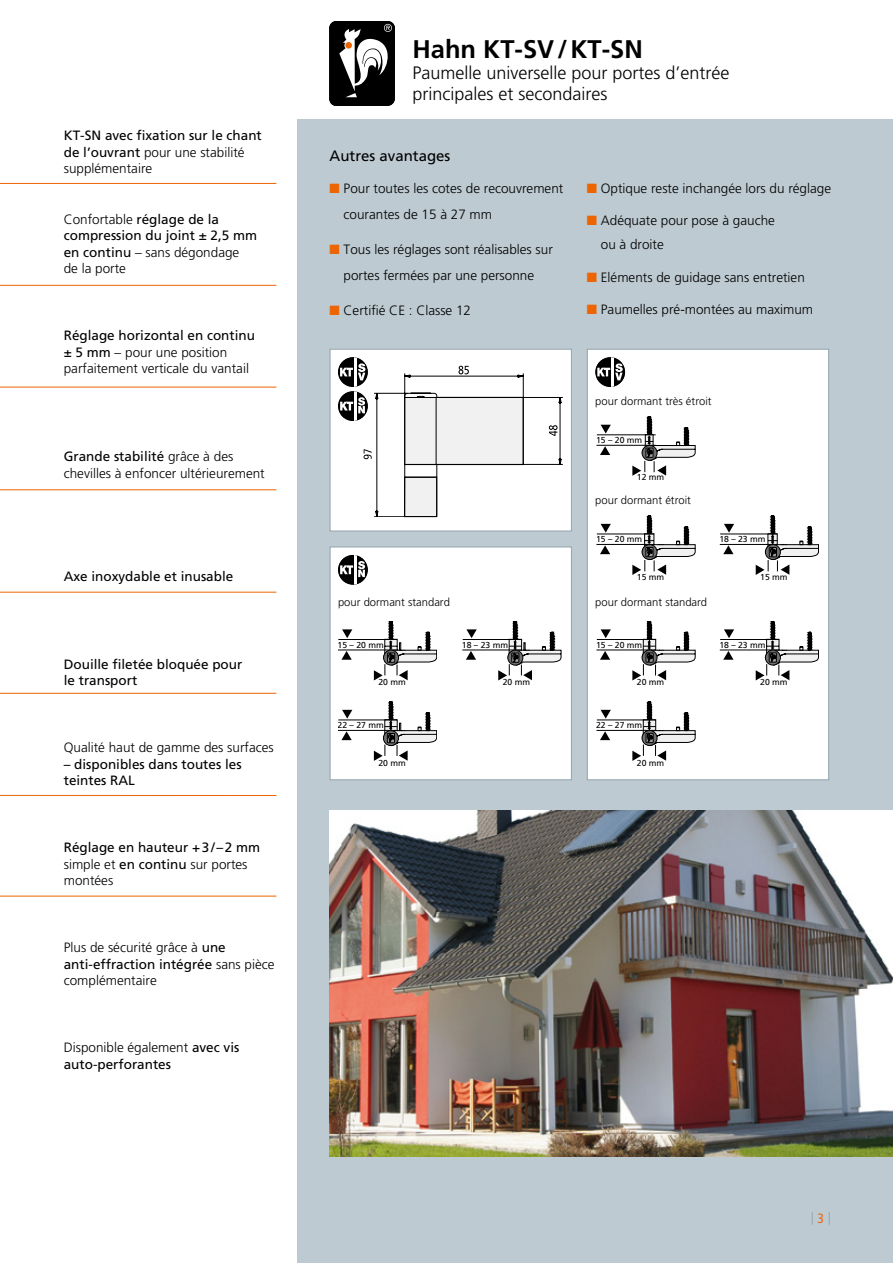
<style>
.page{position:relative;width:893px;height:1263px;background:#fff}
.page>*{position:absolute;margin:0;border:0;box-sizing:border-box;transform-origin:0 0}
.t1{font:700 25.5px "Frutiger";color:#000}
.t2{font:300 18px/21px "Frutiger";color:#000}
.t3{font:15px "Frutiger";color:#000}
.t4{font:300 13.5px/16.5px "Frutiger";color:#000}
.t5{font:13.5px/16.5px "Frutiger";color:#000}
.t6{font:condensed 13.5px "Frutiger";color:#ec6502}
.t7{font:300 11.25px "Frutiger";color:#000}
.t8{font:8.7px "Frutiger";color:#000}
.s1{font-weight:300}
.s2{font-weight:400}
.s3{color:#ec6502}
</style>
<div class="page">
<div style="left:298px;top:119px;width:595px;height:1144px;background:#bdcad1"></div>
<div style="left:330px;top:349px;width:241px;height:182px;background:#fff"></div>
<div style="left:330px;top:349px;width:242px;height:182px;border:1px solid #95a6b0"></div>
<div style="left:587px;top:349px;width:242px;height:431px;background:#fff;border:1px solid #95a6b0"></div>
<img style="left:330px;top:810px;width:563px;height:347px">
<svg style="left:812px;top:1212px;width:1px;height:13px"></svg>
<svg style="left:829px;top:1212px;width:1px;height:13px"></svg>
<svg style="left:338px;top:357px;width:30px;height:30px"></svg>
<hr style="left:354px;top:357px;width:3px;height:30px;background:#fff">
<svg style="left:338px;top:391px;width:30px;height:30px"></svg>
<svg style="left:340px;top:363px;width:223px;height:154px"></svg>
<svg style="left:601px;top:629px;width:10px;height:9px"></svg>
<svg style="left:600px;top:651px;width:10px;height:9px"></svg>
<hr style="left:596px;top:650px;width:60px;height:1px;background:#000">
<hr style="left:597px;top:639px;width:59px;height:1px;background:#000">
<svg style="left:632px;top:621px;width:63px;height:59px"></svg>
<svg style="left:601px;top:710px;width:10px;height:9px"></svg>
<svg style="left:600px;top:731px;width:10px;height:9px"></svg>
<hr style="left:596px;top:730px;width:60px;height:1px;background:#000">
<hr style="left:597px;top:720px;width:59px;height:1px;background:#000">
<svg style="left:632px;top:702px;width:63px;height:59px"></svg>
<svg style="left:601px;top:524px;width:10px;height:9px"></svg>
<svg style="left:600px;top:545px;width:10px;height:9px"></svg>
<hr style="left:596px;top:544px;width:58px;height:1px;background:#000">
<hr style="left:597px;top:534px;width:57px;height:1px;background:#000">
<svg style="left:632px;top:516px;width:63px;height:59px"></svg>
<svg style="left:601px;top:425px;width:10px;height:8px"></svg>
<svg style="left:600px;top:446px;width:10px;height:9px"></svg>
<hr style="left:596px;top:445px;width:60px;height:1px;background:#000">
<hr style="left:597px;top:434px;width:59px;height:1px;background:#000">
<svg style="left:632px;top:416px;width:63px;height:60px"></svg>
<div style="left:595px;top:357px;width:30px;height:30px;background:#000;border-radius:50%"></div>
<hr style="left:611px;top:357px;width:3px;height:30px;background:#fff">
<svg style="left:597px;top:363px;width:26px;height:17px"></svg>
<div style="left:330px;top:21px;width:64px;height:84px;background:#000;border-radius:7px"></div>
<div style="left:330px;top:21px;width:65px;height:85px;border:1px solid #000;border-radius:7px"></div>
<svg style="left:339px;top:24px;width:54px;height:73px"></svg>
<hr style="left:0;top:183px;width:276px;height:1px;background:#ec6502">
<svg style="left:0;top:285px;width:277px;height:1px"></svg>
<svg style="left:0;top:386px;width:277px;height:2px"></svg>
<svg style="left:0;top:489px;width:277px;height:1px"></svg>
<hr style="left:0;top:592px;width:276px;height:1px;background:#ec6502">
<hr style="left:0;top:693px;width:276px;height:1px;background:#ec6502">
<hr style="left:0;top:795px;width:276px;height:1px;background:#ec6502">
<svg style="left:0;top:895px;width:277px;height:2px"></svg>
<svg style="left:724px;top:629px;width:10px;height:9px"></svg>
<svg style="left:723px;top:651px;width:10px;height:9px"></svg>
<hr style="left:720px;top:650px;width:59px;height:1px;background:#000">
<hr style="left:720px;top:639px;width:59px;height:1px;background:#000">
<svg style="left:756px;top:621px;width:62px;height:59px"></svg>
<svg style="left:724px;top:524px;width:10px;height:9px"></svg>
<svg style="left:723px;top:545px;width:10px;height:9px"></svg>
<hr style="left:720px;top:544px;width:57px;height:1px;background:#000">
<hr style="left:720px;top:534px;width:57px;height:1px;background:#000">
<svg style="left:756px;top:516px;width:63px;height:59px"></svg>
<div style="left:330px;top:546px;width:242px;height:234px;background:#fff;border:1px solid #95a6b0"></div>
<div style="left:338px;top:555px;width:30px;height:30px;background:#000;border-radius:50%"></div>
<hr style="left:354px;top:555px;width:3px;height:30px;background:#fff">
<svg style="left:340px;top:561px;width:25px;height:16px"></svg>
<svg style="left:466px;top:629px;width:11px;height:9px"></svg>
<svg style="left:466px;top:651px;width:10px;height:9px"></svg>
<hr style="left:462px;top:650px;width:59px;height:1px;background:#000">
<hr style="left:463px;top:639px;width:58px;height:1px;background:#000">
<svg style="left:498px;top:621px;width:63px;height:59px"></svg>
<svg style="left:342px;top:629px;width:10px;height:9px"></svg>
<svg style="left:341px;top:651px;width:11px;height:9px"></svg>
<hr style="left:338px;top:650px;width:59px;height:1px;background:#000">
<hr style="left:338px;top:639px;width:59px;height:1px;background:#000">
<svg style="left:374px;top:621px;width:63px;height:59px"></svg>
<svg style="left:342px;top:710px;width:10px;height:9px"></svg>
<svg style="left:341px;top:731px;width:11px;height:9px"></svg>
<hr style="left:338px;top:730px;width:59px;height:1px;background:#000">
<hr style="left:338px;top:720px;width:59px;height:1px;background:#000">
<svg style="left:374px;top:702px;width:63px;height:59px"></svg>
<p class="t5" style="left:64px;top:127px;width:200px">KT-SN avec fixation sur le chant de l’ouvrant <span class="s1">pour une stabilité supplémentaire</span></p>
<p class="t5" style="left:64px;top:211px;width:195px"><span class="s1">Confortable</span> réglage de la compression du joint ± 2,5 mm en continu <span class="s1">– sans dégondage<br>de la porte</span></p>
<p class="t4" style="left:64px;top:327px;width:193px"><span class="s2">Réglage horizontal en continu ± 5 mm</span> – pour une position parfaitement verticale du vantail</p>
<p class="t4" style="left:64px;top:448px;width:202px"><span class="s2">Grande stabilité</span> grâce à des chevilles à enfoncer ultérieurement</p>
<p class="t5" style="left:64px;top:568px;width:171px">Axe inoxydable et inusable</p>
<p class="t5" style="left:64px;top:655px;width:180px">Douille filetée bloquée pour le transport</p>
<p class="t4" style="left:64px;top:739px;width:212px">Qualité haut de gamme des surfaces</p>
<p class="t5" style="left:64px;top:755px;width:179px">– disponibles dans toutes les teintes RAL</p>
<p class="t5" style="left:64px;top:839px;width:198px">Réglage en hauteur +3/ –2 mm <span class="s1">simple et</span> en continu <span class="s1">sur portes montées</span></p>
<p class="t4" style="left:64px;top:939px;width:212px">Plus de sécurité grâce à <span class="s2">une anti-effraction intégrée</span> sans pièce complémentaire</p>
<p class="t5" style="left:64px;top:1039px;width:177px"><span class="s1">Disponible également</span> avec vis auto-perforantes</p>
<p class="t1" style="left:412px;top:34px;width:232px">Hahn KT-SV/KT-SN</p>
<p class="t2" style="left:412px;top:62px;width:319px">Paumelle universelle pour portes d’entrée principales et secondaires</p>
<p class="t3" style="left:330px;top:146px;width:122px">Autres avantages</p>
<p class="t4" style="left:344px;top:175px;width:221px;line-height:26.1px;text-indent:-14px"><span class="s3">■</span> Pour toutes les cotes de recouvrement courantes de 15 à 27 mm</p>
<p class="t4" style="left:330px;top:236px;width:225px;line-height:26.1px;text-align:center"><span class="s3">■</span> Tous les réglages sont réalisables sur portes fermées par une personne</p>
<p class="t4" style="left:330px;top:302px;width:143px"><span class="s3">■</span> Certifié CE : Classe 12</p>
<p class="t4" style="left:587px;top:180px;width:246px"><span class="s3">■</span> Optique reste inchangée lors du réglage</p>
<p class="t4" style="left:601px;top:209px;width:176px;line-height:24px;text-indent:-14px"><span class="s3">■</span> Adéquate pour pose à gauche ou à droite</p>
<p class="t4" style="left:587px;top:269px;width:220px"><span class="s3">■</span> Eléments de guidage sans entretien</p>
<p class="t4" style="left:587px;top:301px;width:228px"><span class="s3">■</span> Paumelles pré-montées au maximum</p>
<p class="t7" style="left:338px;top:596px;width:113px">pour dormant standard</p>
<p class="t8" style="left:338px;top:639px;width:48px">15 – 20 mm</p>
<p class="t8" style="left:378px;top:677px;width:29px">20 mm</p>
<p class="t8" style="left:338px;top:720px;width:48px">22 – 27 mm</p>
<p class="t8" style="left:378px;top:757px;width:29px">20 mm</p>
<p class="t8" style="left:462px;top:639px;width:48px">18 – 23 mm</p>
<p class="t8" style="left:503px;top:677px;width:29px">20 mm</p>
<p class="t7" style="left:595px;top:395px;width:118px">pour dormant très étroit</p>
<p class="t8" style="left:596px;top:435px;width:48px">15 – 20 mm</p>
<p class="t8" style="left:637px;top:472px;width:29px">12 mm</p>
<p class="t7" style="left:595px;top:494px;width:97px">pour dormant étroit</p>
<p class="t8" style="left:596px;top:534px;width:48px">15 – 20 mm</p>
<p class="t8" style="left:637px;top:571px;width:29px">15 mm</p>
<p class="t7" style="left:595px;top:596px;width:113px">pour dormant standard</p>
<p class="t8" style="left:719px;top:534px;width:48px">18 – 23 mm</p>
<p class="t8" style="left:760px;top:571px;width:29px">15 mm</p>
<p class="t8" style="left:596px;top:639px;width:48px">15 – 20 mm</p>
<p class="t8" style="left:637px;top:677px;width:29px">20 mm</p>
<p class="t8" style="left:596px;top:720px;width:48px">22 – 27 mm</p>
<p class="t8" style="left:637px;top:757px;width:29px">20 mm</p>
<p class="t8" style="left:719px;top:639px;width:48px">18 – 23 mm</p>
<p class="t8" style="left:760px;top:677px;width:29px">20 mm</p>
<p class="t6" style="left:817px;top:1210px;width:8px">3</p>
</div>
